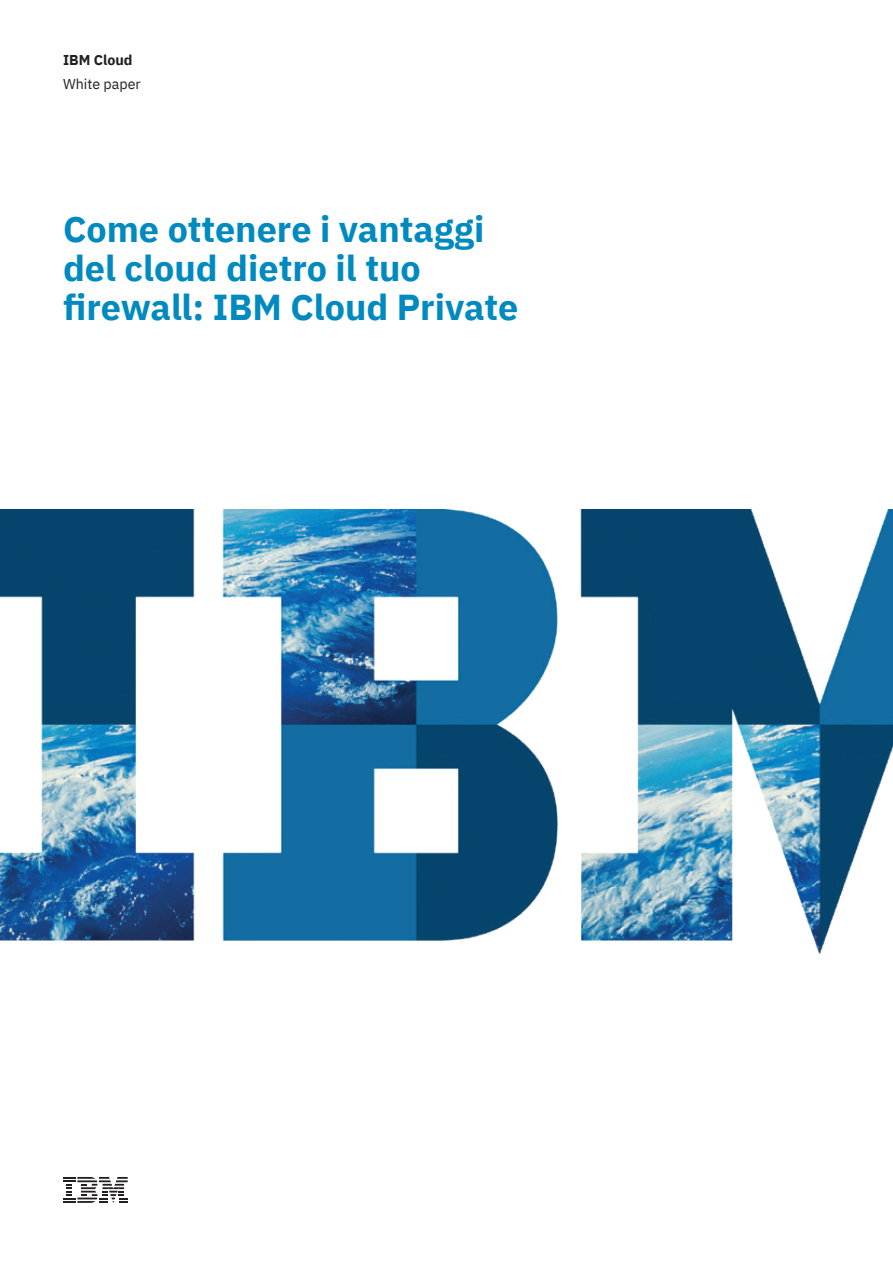
<style>
.page{position:relative;width:893px;height:1263px;background:#fff}
.page>*{position:absolute;margin:0;border:0;box-sizing:border-box;transform-origin:0 0}
._1A_title__color{font:700 36px/39px "IBM Plex Sans";color:#008ac0}
.t1{font:14.25px "IBM Plex Sans";color:#231f20}
.t2{font:700 14.25px "IBM Plex Sans";color:#231f20}
</style>
<div class="page">
<img style="left:0;top:510px;width:893px;height:444px">
<svg style="left:63px;top:1177px;width:65px;height:26px"></svg>
<p class="t2" style="left:63px;top:49px;width:71px">IBM Cloud</p>
<p class="t1" style="left:63px;top:73px;width:79px">White paper</p>
<p class="_1A_title__color" style="left:63px;top:206px;width:457px">Come ottenere i vantaggi del cloud dietro il tuo firewall: IBM Cloud Private</p>
</div>
